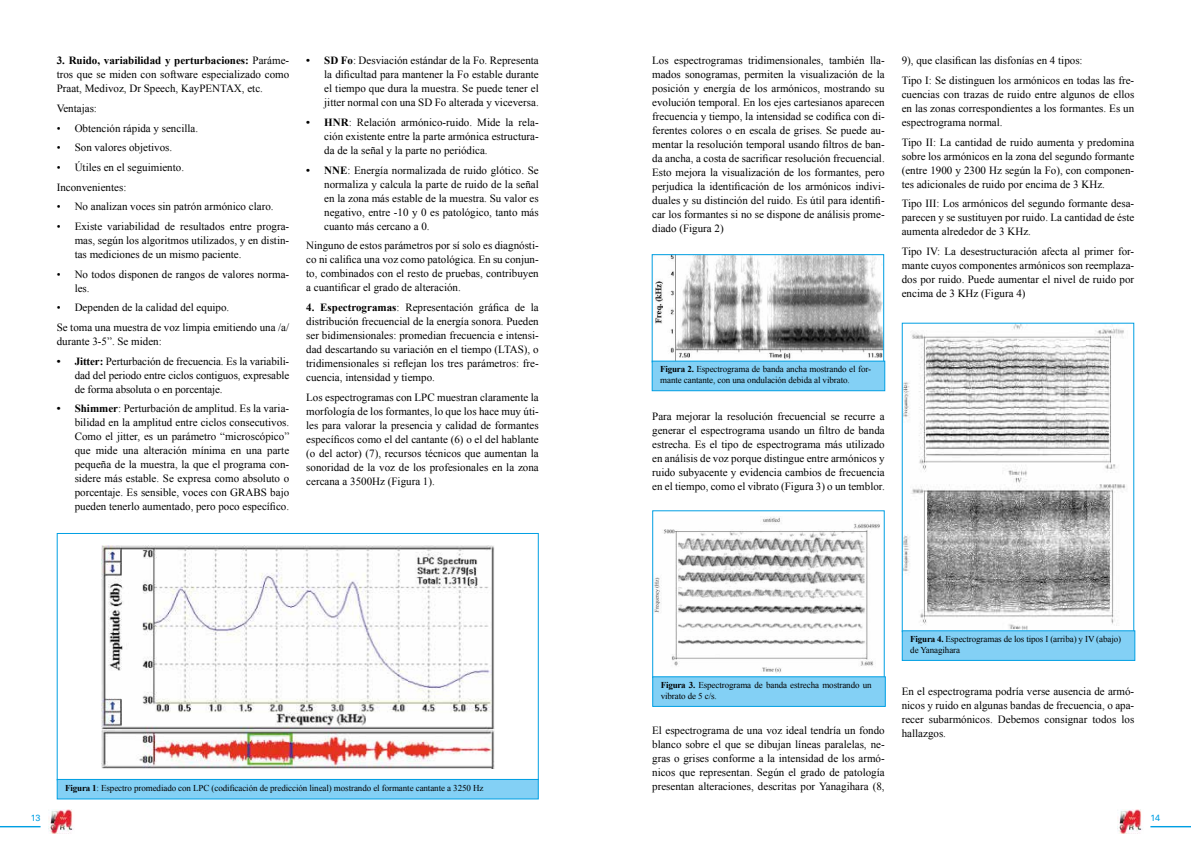
<style>
.page{position:relative;width:1191px;height:842px;background:#fff}
.page>*{position:absolute;margin:0;border:0;box-sizing:border-box;transform-origin:0 0}
.t1{font:11px/14px "Times New Roman";color:#000;text-align:justify}
.t2{font:9px/10.8px "Times New Roman";letter-spacing:-.01em;color:#000}
.t3{font:9px "Univers LT Std";color:#009fe3}
.s1{font-weight:700}
</style>
<div class="page">
<hr style="left:1150px;top:826px;width:41px;height:1px;background:#009fe3">
<hr style="left:0;top:826px;width:41px;height:1px;background:#009fe3">
<img style="left:49px;top:810px;width:24px;height:24px">
<img style="left:1118px;top:810px;width:24px;height:24px">
<svg style="left:56px;top:533px;width:483px;height:248px"></svg>
<div style="left:57px;top:779px;width:482px;height:20px;background:#83d0f5;border:1px solid #009fe3"></div>
<img style="left:655px;top:256px;width:227px;height:104px">
<div style="left:651px;top:254px;width:233px;height:108px;border:1px solid #009fe3"></div>
<div style="left:651px;top:361px;width:234px;height:30px;background:#83d0f5;border:1px solid #009fe3"></div>
<img style="left:654px;top:517px;width:226px;height:156px">
<div style="left:652px;top:676px;width:233px;height:31px;background:#83d0f5;border:1px solid #009fe3"></div>
<img style="left:903px;top:325px;width:223px;height:305px">
<div style="left:901px;top:630px;width:234px;height:31px;background:#83d0f5;border:1px solid #009fe3"></div>
<p class="t1" style="left:57px;top:53px;width:234px"><span class="s1">3. Ruido, variabilidad y perturbaciones:</span> Paráme&shy;tros que se miden con software especializado como Praat, Medivoz, Dr Speech, KayPENTAX, etc.</p>
<p class="t1" style="left:57px;top:101px;width:42px">Ventajas:</p>
<p class="t1" style="left:57px;top:121px;width:143px">• Obtención rápida y sencilla.</p>
<p class="t1" style="left:57px;top:140px;width:117px">• Son valores objetivos.</p>
<p class="t1" style="left:57px;top:157px;width:129px;line-height:19.7px">• Útiles en el seguimiento.<br>Inconvenientes:</p>
<p class="t1" style="left:57px;top:199px;width:218px">• No analizan voces sin patrón armónico claro.</p>
<p class="t1" style="left:75px;top:219px;width:216px;text-indent:-18px">• Existe variabilidad de resultados entre progra&shy;mas, según los algoritmos utilizados, y en distin&shy;tas mediciones de un mismo paciente.</p>
<p class="t1" style="left:75px;top:267px;width:216px;text-indent:-18px">• No todos disponen de rangos de valores norma&shy;les.</p>
<p class="t1" style="left:57px;top:298px;width:234px;line-height:19.7px">• Dependen de la calidad del equipo.<br>Se toma una muestra de voz limpia emitiendo una /a/</p>
<p class="t1" style="left:57px;top:334px;width:107px">durante 3-5”. Se miden:</p>
<p class="t1" style="left:75px;top:354px;width:216px;text-indent:-18px"><span class="s1">• Jitter:</span> Perturbación de frecuencia. Es la variabili&shy;dad del periodo entre ciclos contiguos, expresable de forma absoluta o en porcentaje.</p>
<p class="t1" style="left:75px;top:402px;width:216px;text-indent:-18px"><span class="s1">• Shimmer</span>: Perturbación de amplitud. Es la varia&shy;bilidad en la amplitud entre ciclos consecutivos.<br>Como el jitter, es un parámetro “microscópico” que mide una alteración mínima en una parte pequeña de la muestra, la que el programa con&shy;sidere más estable. Se expresa como absoluto o porcentaje. Es sensible, voces con GRABS bajo pueden tenerlo aumentado, pero poco específico.</p>
<p class="t1" style="left:324px;top:53px;width:216px;text-indent:-18px"><span class="s1">• SD Fo</span>: Desviación estándar de la Fo. Representa la dificultad para mantener la Fo estable durante el tiempo que dura la muestra. Se puede tener el jitter normal con una SD Fo alterada y viceversa.</p>
<p class="t1" style="left:324px;top:115px;width:216px;text-indent:-18px"><span class="s1">• HNR</span>: Relación armónico-ruido. Mide la rela&shy;ción existente entre la parte armónica estructura&shy;da de la señal y la parte no periódica.</p>
<p class="t1" style="left:324px;top:163px;width:216px;text-indent:-18px"><span class="s1">• NNE</span>: Energía normalizada de ruido glótico. Se normaliza y calcula la parte de ruido de la señal en la zona más estable de la muestra. Su valor es negativo, entre -10 y 0 es patológico, tanto más cuanto más cercano a 0.</p>
<p class="t1" style="left:306px;top:238px;width:234px">Ninguno de estos parámetros por sí solo es diagnósti&shy;co ni califica una voz como patológica. En su conjun&shy;to, combinados con el resto de pruebas, contribuyen a cuantificar el grado de alteración.</p>
<p class="t1" style="left:306px;top:300px;width:234px"><span class="s1">4. Espectrogramas</span>: Representación gráfica de la distribución frecuencial de la energía sonora. Pueden ser bidimensionales: promedian frecuencia e intensi&shy;dad descartando su variación en el tiempo (LTAS), o tridimensionales si reflejan los tres parámetros: fre&shy;cuencia, intensidad y tiempo.</p>
<p class="t1" style="left:306px;top:390px;width:234px">Los espectrogramas con LPC muestran claramente la morfología de los formantes, lo que los hace muy úti&shy;les para valorar la presencia y calidad de formantes específicos como el del cantante (6) o el del hablante (o del actor) (7), recursos técnicos que aumentan la sonoridad de la voz de los profesionales en la zona cercana a 3500Hz (Figura 1).</p>
<p class="t1" style="left:652px;top:54px;width:234px">Los espectrogramas tridimensionales, también lla&shy;mados sonogramas, permiten la visualización de la posición y energía de los armónicos, mostrando su evolución temporal. En los ejes cartesianos aparecen frecuencia y tiempo, la intensidad se codifica con di&shy;ferentes colores o en escala de grises. Se puede au&shy;mentar la resolución temporal usando filtros de ban&shy;da ancha, a costa de sacrificar resolución frecuencial.<br>Esto mejora la visualización de los formantes, pero perjudica la identificación de los armónicos indivi&shy;duales y su distinción del ruido. Es útil para identifi&shy;car los formantes si no se dispone de análisis prome&shy;diado (Figura 2)</p>
<p class="t1" style="left:901px;top:51px;width:234px;line-height:19.7px">9), que clasifican las disfonías en 4 tipos:<br>Tipo I: Se distinguen los armónicos en todas las fre-</p>
<p class="t1" style="left:901px;top:87px;width:234px">cuencias con trazas de ruido entre algunos de ellos en las zonas correspondientes a los formantes. Es un espectrograma normal.</p>
<p class="t1" style="left:901px;top:135px;width:234px">Tipo II: La cantidad de ruido aumenta y predomina sobre los armónicos en la zona del segundo formante (entre 1900 y 2300 Hz según la Fo), con componen&shy;tes adicionales de ruido por encima de 3 KHz.</p>
<p class="t1" style="left:901px;top:196px;width:234px">Tipo III: Los armónicos del segundo formante desa&shy;parecen y se sustituyen por ruido. La cantidad de éste aumenta alrededor de 3 KHz.</p>
<p class="t1" style="left:901px;top:244px;width:234px">Tipo IV: La desestructuración afecta al primer for&shy;mante cuyos componentes armónicos son reemplaza&shy;dos por ruido. Puede aumentar el nivel de ruido por encima de 3 KHz (Figura 4)</p>
<p class="t2" style="left:660px;top:364px;width:212px"><span class="s1">Figura 2.</span> Espectrograma de banda ancha mostrando el for&shy;mante cantante, con una ondulación debida al vibrato.</p>
<p class="t1" style="left:652px;top:409px;width:234px">Para mejorar la resolución frecuencial se recurre a generar el espectrograma usando un filtro de banda estrecha. Es el tipo de espectrograma más utilizado en análisis de voz porque distingue entre armónicos y ruido subyacente y evidencia cambios de frecuencia en el tiempo, como el vibrato (Figura 3) o un temblor.</p>
<p class="t2" style="left:660px;top:679px;width:212px"><span class="s1">Figura 3.</span> Espectrograma de banda estrecha mostrando un vibrato de 5 c/s.</p>
<p class="t1" style="left:652px;top:723px;width:234px">El espectrograma de una voz ideal tendría un fondo blanco sobre el que se dibujan líneas paralelas, ne&shy;gras o grises conforme a la intensidad de los armó&shy;nicos que representan. Según el grado de patología</p>
<p class="t2" style="left:65px;top:782px;width:420px"><span class="s1">Figura 1</span>: Espectro promediado con LPC (codificación de predicción lineal) mostrando el formante cantante a 3250 Hz</p>
<p class="t1" style="left:652px;top:779px;width:234px">presentan alteraciones, descritas por Yanagihara (8,</p>
<p class="t2" style="left:910px;top:633px;width:212px"><span class="s1">Figura 4.</span> Espectrogramas de los tipos I (arriba) y IV (abajo) de Yanagihara</p>
<p class="t1" style="left:901px;top:684px;width:234px">En el espectrograma podría verse ausencia de armó&shy;nicos y ruido en algunas bandas de frecuencia, o apa&shy;recer subarmónicos. Debemos consignar todos los hallazgos.</p>
<p class="t3" style="left:31px;top:813px;width:11px">13</p>
<p class="t3" style="left:1150px;top:813px;width:11px">14</p>
</div>
